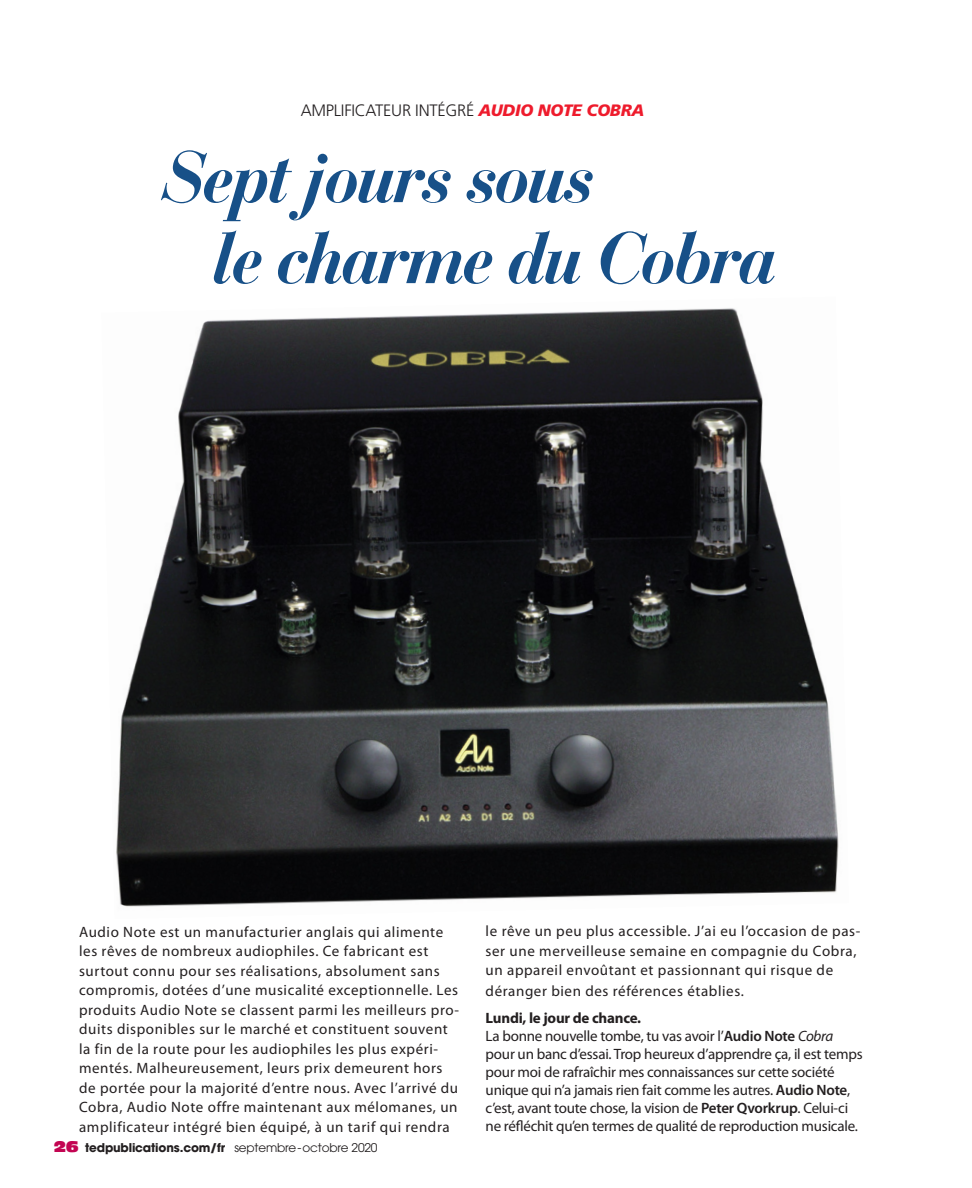
<style>
.page{position:relative;width:972px;height:1188px;background:#fff}
.page>*{position:absolute;margin:0;border:0;box-sizing:border-box;transform-origin:0 0}
.t1{font:italic 700 72px/81px "Bauer Bodoni";letter-spacing:-.05em;color:#175088}
.t2{font:300 16.5px "Frutiger";letter-spacing:-.015em;color:#231f20}
.t3{font:15px/19.5px "Myriad Pro";letter-spacing:.04em;color:#231f20}
.t4{font:15px/18px "Myriad Pro";letter-spacing:-.015em;color:#231f20}
.t5{font:700 12px "Avant Garde";letter-spacing:-.015em;color:#231f20}
.s1{font-weight:900;font-style:italic;color:#ee1b2c}
.s2{font-family:"Antique Olive Nord";font-weight:400;font-size:15px;color:#c30552}
.s3{font-weight:400}
.s4{font-weight:700}
.s5{font-weight:600}
.s6{font-style:italic}
</style>
<div class="page">
<img style="left:116px;top:308px;width:723px;height:599px">
<p class="t2" style="left:301px;top:101px;width:345px">AMPLIFICATEUR INTÉGRÉ <span class="s1">AUDIO N O TE CO BRA</span></p>
<h1 class="t1" style="left:211px;top:137px;width:568px;text-indent:-49px">Sept jours sous<br>le charme du Cobra</h1>
<p class="t3" style="left:79px;top:922px;width:381px">Audio Note est un manufacturier anglais qui alimente les rêves de nombreux audiophiles. Ce fabricant est surtout connu pour ses réalisations, absolument sans compromis, dotées d’une musicalité exceptionnelle. Les produits Audio Note se classent parmi les meilleurs pro&shy;duits disponibles sur le marché et constituent souvent la fin de la route pour les audiophiles les plus expéri&shy;mentés. Malheureusement, leurs prix demeurent hors de portée pour la majorité d’entre nous. Avec l’arrivé du Cobra, Audio Note offre maintenant aux mélomanes, un amplificateur intégré bien équipé, à un tarif qui rendra</p>
<p class="t5" style="left:54px;top:1140px;width:325px"><span class="s2">26</span> tedpublications.com/fr <span class="s3">septembre-octobre 2020</span></p>
<p class="t3" style="left:486px;top:921px;width:376px">le rêve un peu plus accessible. J’ai eu l’occasion de pas&shy;ser une merveilleuse semaine en compagnie du Cobra, un appareil envoûtant et passionnant qui risque de</p>
<p class="t3" style="left:486px;top:981px;width:260px">déranger bien des références établies.</p>
<p class="t4" style="left:486px;top:1009px;width:379px"><span class="s4">Lundi, le jour de chance.<br></span>La bonne nouvelle tombe, tu vas avoir l’<span class="s5">Audio Note</span> <span class="s6">Cobra </span>pour un banc d’essai. Trop heureux d’apprendre ça, il est temps pour moi de rafraîchir mes connaissances sur cette société unique qui n’a jamais rien fait comme les autres. <span class="s5">Audio Note</span>, c’est, avant toute chose, la vision de <span class="s5">Peter Qvorkrup</span>. Celui-ci ne réfléchit qu’en termes de qualité de reproduction musicale.</p>
</div>
